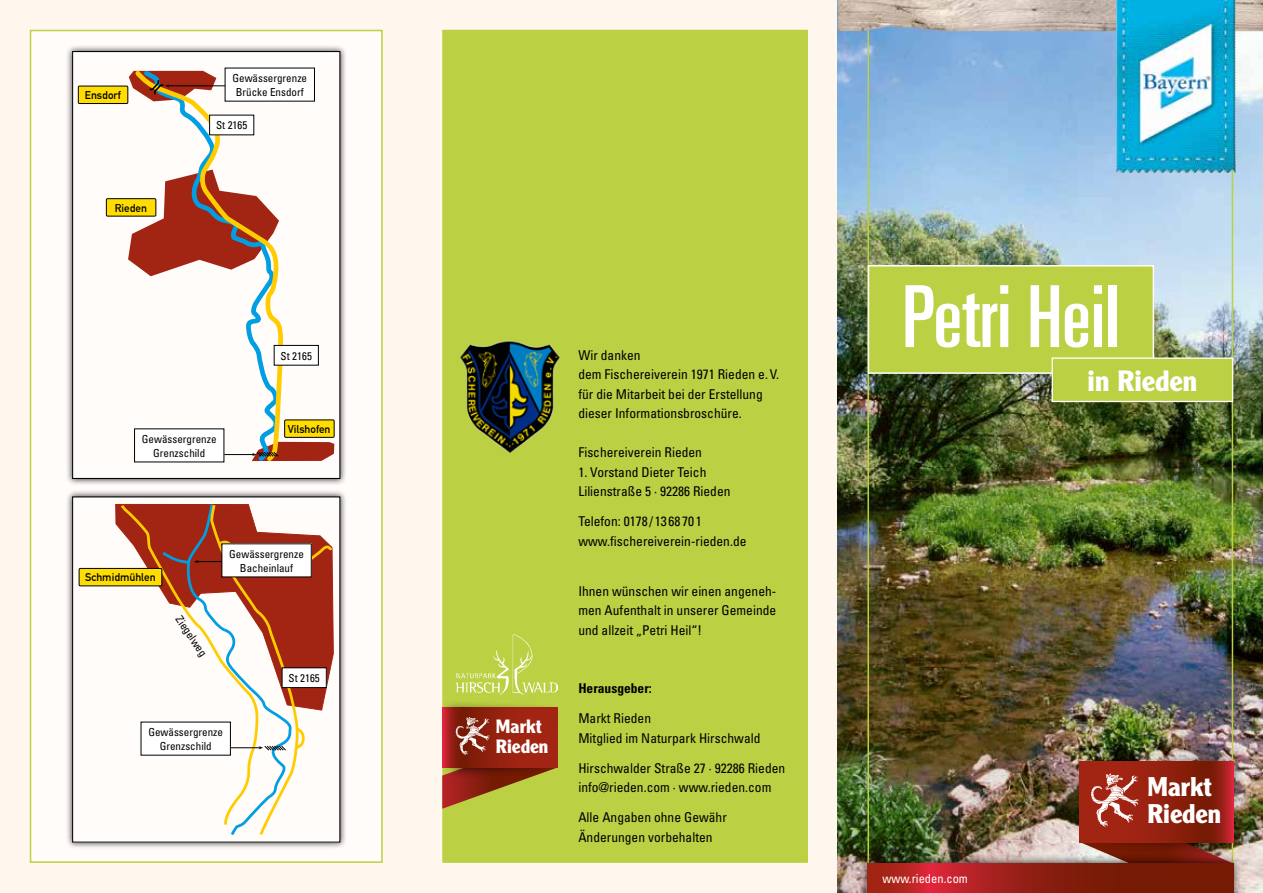
<style>
.page{position:relative;width:1263px;height:893px;background:#fff}
.page>*{position:absolute;margin:0;border:0;box-sizing:border-box;transform-origin:0 0}
.t1{font:ultra-condensed 85.65px "Univers LT";color:#fff}
.t2{font:700 28.8px "Clearface Gothic LT";color:#fff}
.t3{font:700 26.55px/27.2px "Clearface Gothic LT";color:#fff}
.t4{font:700 18.9px/19.4px "Clearface Gothic LT";color:#fff}
.t5{font:condensed 13.5px/19.5px "Univers LT";color:#000}
.t6{font:700 condensed 13.5px "Univers LT";color:#000}
.t7{font:condensed 12.45px "Univers LT";color:#fff}
.t8{font:condensed 11.1px/14.2px "Univers LT";color:#000;text-align:center}
.t9{font:700 11.1px "DIN Alternate";color:#000}
</style>
<div class="page">
<div style="left:0;top:0;width:838px;height:893px;background:#fff7ed"></div>
<div style="left:442px;top:30px;width:366px;height:833px;background:#bbd042;border:2px solid #bbd042"></div>
<div style="left:30px;top:30px;width:353px;height:833px;background:#fffcfa;border:2px solid #bbd042"></div>
<div style="left:439px;top:699px;width:120px;height:81px;background:#000;opacity:.75"></div>
<img style="left:838px;top:0;width:425px;height:893px">
<svg style="left:442px;top:708px;width:115px;height:2px"></svg>
<svg style="left:442px;top:710px;width:115px;height:99px"></svg>
<div style="left:868px;top:266px;width:285px;height:107px;background:#bbd042"></div>
<div style="left:868px;top:265px;width:286px;height:109px;border:2px solid #fff"></div>
<div style="left:1052px;top:358px;width:180px;height:43px;background:#bbd042"></div>
<div style="left:1051px;top:357px;width:182px;height:45px;border:1px solid #fff"></div>
<div style="left:1085px;top:750px;width:160px;height:108px;background:#000;opacity:.75"></div>
<svg style="left:1080px;top:762px;width:153px;height:2px"></svg>
<svg style="left:1080px;top:764px;width:153px;height:89px;background:#972e1e"></svg>
<div style="left:859px;top:853px;width:383px;height:40px;background:#000;opacity:.75"></div>
<svg style="left:868px;top:863px;width:365px;height:30px;background:#941e13"></svg>
<div style="left:66px;top:490px;width:281px;height:359px;background:#000;opacity:.75"></div>
<div style="left:73px;top:497px;width:267px;height:345px;background:#fffcfa"></div>
<svg style="left:116px;top:503px;width:218px;height:332px"></svg>
<div style="left:282px;top:668px;width:44px;height:20px;background:#fff"></div>
<div style="left:282px;top:668px;width:45px;height:20px;border:1px solid #000"></div>
<div style="left:79px;top:568px;width:83px;height:18px;background:#fd0"></div>
<div style="left:79px;top:568px;width:83px;height:18px;border:1px solid #000"></div>
<div style="left:72px;top:496px;width:268px;height:347px;border:1px solid #000"></div>
<div style="left:66px;top:45px;width:281px;height:440px;background:#000;opacity:.75"></div>
<div style="left:73px;top:52px;width:267px;height:426px;background:#fffcfa"></div>
<svg style="left:128px;top:233px;width:5px;height:30px"></svg>
<svg style="left:133px;top:69px;width:152px;height:394px"></svg>
<div style="left:225px;top:68px;width:89px;height:33px;background:#fff"></div>
<div style="left:135px;top:429px;width:89px;height:33px;background:#fff"></div>
<div style="left:210px;top:115px;width:44px;height:20px;background:#fff"></div>
<div style="left:274px;top:345px;width:44px;height:20px;background:#fff"></div>
<div style="left:274px;top:345px;width:45px;height:21px;border:1px solid #000"></div>
<div style="left:78px;top:86px;width:50px;height:18px;background:#fd0"></div>
<div style="left:78px;top:86px;width:50px;height:18px;border:1px solid #000"></div>
<div style="left:106px;top:199px;width:50px;height:17px;background:#fd0"></div>
<div style="left:106px;top:198px;width:50px;height:19px;border:1px solid #000"></div>
<div style="left:285px;top:420px;width:49px;height:17px;background:#fd0"></div>
<div style="left:284px;top:419px;width:51px;height:19px;border:1px solid #000"></div>
<svg style="left:224px;top:442px;width:110px;height:19px"></svg>
<hr style="left:168px;top:85px;width:57px;height:1px;background:#000">
<svg style="left:129px;top:71px;width:87px;height:30px"></svg>
<div style="left:72px;top:51px;width:268px;height:428px;border:1px solid #000"></div>
<img style="left:838px;top:0;width:68px;height:31px">
<img style="left:1116px;top:0;width:119px;height:173px">
<img style="left:460px;top:340px;width:100px;height:113px">
<img style="left:456px;top:634px;width:101px;height:61px">
<p class="t9" style="left:85px;top:89px;width:37px">Ensdorf</p>
<p class="t9" style="left:115px;top:201px;width:34px">Rieden</p>
<p class="t8" style="left:232px;top:71px;width:76px">Gewässergrenze<br>Brücke Ensdorf</p>
<p class="t8" style="left:216px;top:118px;width:33px">St 2165</p>
<p class="t8" style="left:281px;top:348px;width:33px">St 2165</p>
<p class="t8" style="left:142px;top:431px;width:76px">Gewässergrenze<br>Grenzschild</p>
<p class="t9" style="left:288px;top:422px;width:44px">Vilshofen</p>
<p class="t9" style="left:85px;top:571px;width:72px">Schmidmühlen</p>
<p class="t8" style="left:185px;top:613px;width:47px;rotate:56deg">Ziegelweg</p>
<p class="t8" style="left:229px;top:546px;width:76px">Gewässergrenze<br>Bacheinlauf</p>
<p class="t8" style="left:289px;top:671px;width:33px">St 2165</p>
<p class="t8" style="left:148px;top:725px;width:76px">Gewässergrenze<br>Grenzschild</p>
<h3 class="t4" style="left:496px;top:717px;width:54px">Markt<br>Rieden</h3>
<p class="t5" style="left:578px;top:345px;width:202px">Wir danken<br>dem Fischereiverein 1971 Rieden e.V. für die Mitarbeit bei der Erstellung dieser Informationsbroschüre.</p>
<p class="t5" style="left:578px;top:442px;width:125px">Fischereiverein Rieden</p>
<p class="t5" style="left:578px;top:462px;width:154px">1. Vorstand Dieter Teich<br>Lilienstraße 5 · 92286 Rieden</p>
<p class="t5" style="left:578px;top:512px;width:170px">Telefon: 0178 / 13 68 70 1 www.fischereiverein-rieden.de</p>
<p class="t5" style="left:578px;top:581px;width:199px;text-align:justify">Ihnen wünschen wir einen angeneh&shy;men Aufenthalt in unserer Gemeinde und allzeit „Petri Heil“!</p>
<p class="t6" style="left:578px;top:680px;width:75px">Herausgeber:</p>
<p class="t5" style="left:578px;top:708px;width:184px">Markt Rieden<br>Mitglied im Naturpark Hirschwald</p>
<p class="t5" style="left:578px;top:758px;width:208px">Hirschwalder Straße 27 · 92286 Rieden info@rieden.com · www.rieden.com</p>
<p class="t5" style="left:578px;top:808px;width:150px">Alle Angaben ohne Gewähr<br>Änderungen vorbehalten</p>
<h1 class="t1" style="left:902px;top:268px;width:219px">Petri Heil</h1>
<h2 class="t2" style="left:1087px;top:364px;width:111px">in Rieden</h2>
<p class="t7" style="left:882px;top:871px;width:87px">www.rieden.com</p>
<h3 class="t3" style="left:1147px;top:774px;width:75px">Markt<br>Rieden</h3>
</div>
